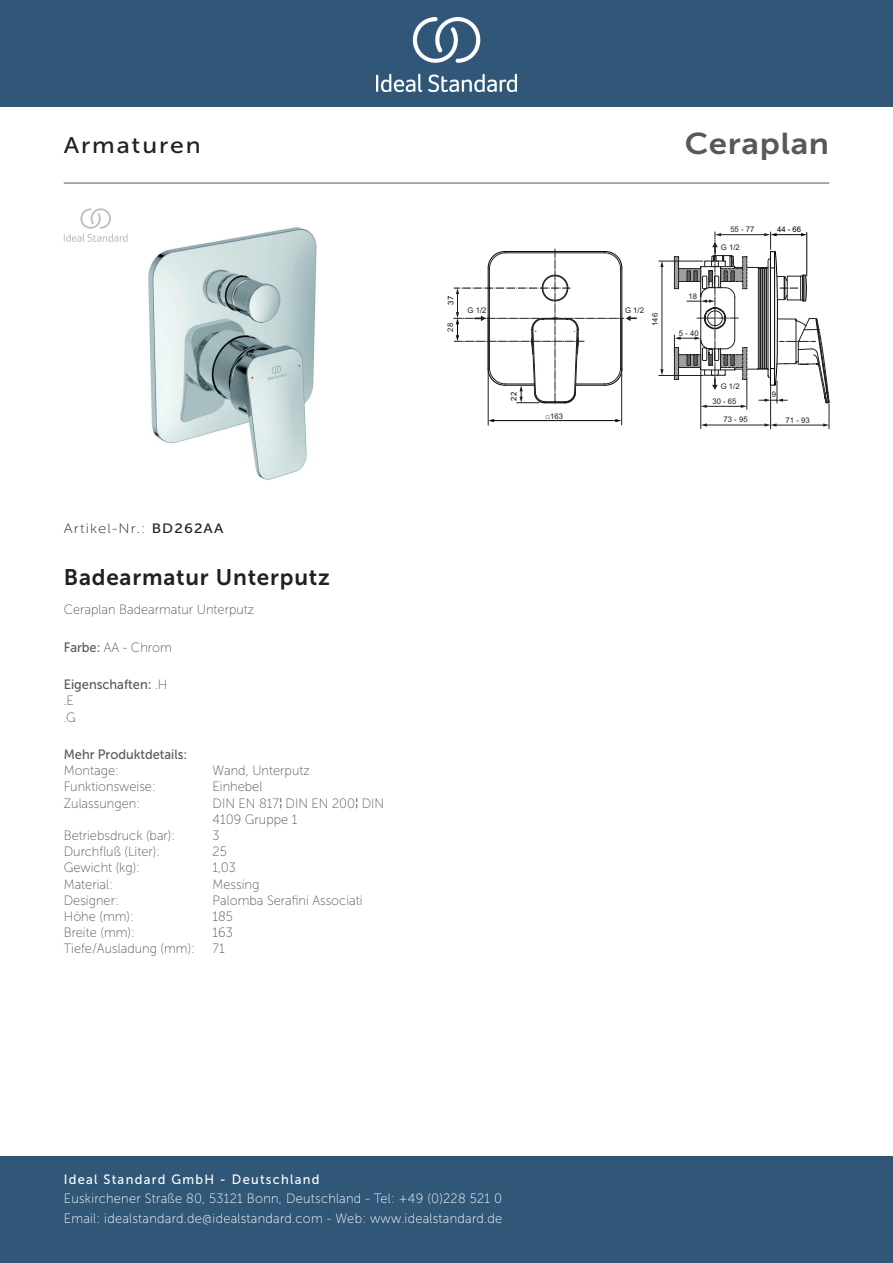
<style>
.page{position:relative;width:893px;height:1263px;background:#fff}
.page>*{position:absolute;margin:0;border:0;box-sizing:border-box;transform-origin:0 0}
._001_Produkttyp{font:30px "Museo Sans 700";letter-spacing:.02em;color:#57585a;scale:1.1 1}
.t1{font:22.5px "Museo Sans 700";letter-spacing:.035em;color:#231f20}
.t2{font:22.5px "Museo Sans 500";letter-spacing:.075em;color:#231f20;scale:1.1 1}
.t3{font:13.5px/19.5px "Museo Sans 100";letter-spacing:.02em;color:#fff;scale:.95 1}
.Accreditations{font:13.5px/16.2px "Museo Sans 100";color:#57585a;scale:.95 1}
.Features{font:13.5px/16.2px "Museo Sans 500";color:#57585a;scale:.95 1}
.Designer{font:13.5px "Museo Sans 100";color:#57585a;scale:.95 1}
.t4{font:13.5px "Museo Sans 500";letter-spacing:.1em;color:#fff;scale:.95 1}
.Marketing_Descriptio{font:13.5px "Museo Sans 100";color:#57585a;scale:.95 1}
.Operation_Type{font:13.5px "Museo Sans 100";color:#57585a;scale:.95 1}
.Mounting{font:13.5px "Museo Sans 100";color:#57585a;scale:.95 1}
.Depth__mm{font:13.5px "Museo Sans 100";color:#57585a;scale:.95 1}
.Operation_Pressure{font:13.5px "Museo Sans 100";color:#57585a;scale:.95 1}
.t5{font:13.5px "Museo Sans 100";letter-spacing:.075em;color:#231f20;scale:1.1 1}
.Flow_Rate__litre{font:13.5px "Museo Sans 100";color:#57585a;scale:.95 1}
.Net_Weight__kg{font:13.5px "Museo Sans 100";color:#57585a;scale:.95 1}
.Material{font:13.5px "Museo Sans 100";color:#57585a;scale:.95 1}
.Colour{font:13.5px "Museo Sans 100";color:#57585a;scale:.95 1}
.Width__mm{font:13.5px "Museo Sans 100";color:#57585a;scale:.95 1}
.Height__mm{font:13.5px "Museo Sans 100";color:#57585a;scale:.95 1}
.t6{font:7.8px "Arial";color:#231f20}
.t7{font:7.8px "Arial";color:#000}
.s1{font-family:"Museo Sans 500"}
.s2{font-family:"Museo Sans 100"}
</style>
<div class="page">
<div style="left:0;top:1157px;width:893px;height:106px;background:#305678"></div>
<div style="left:0;top:0;width:893px;height:107px;background:#305678"></div>
<img style="left:376px;top:18px;width:141px;height:73px">
<hr style="left:64px;top:183px;width:765px;height:1px;background:#57585a">
<img style="left:148px;top:227px;width:169px;height:253px">
<svg style="left:454px;top:232px;width:376px;height:197px"></svg>
<svg style="left:64px;top:208px;width:64px;height:34px"></svg>
<p class="t2" style="left:64px;top:133px;width:126px">Armaturen</p>
<p class="_001_Produkttyp" style="left:685px;top:127px;width:133px">Ceraplan</p>
<p class="t5" style="left:64px;top:521px;width:147px">Artikel-Nr.: <span class="s1">BD262AA</span></p>
<p class="t1" style="left:64px;top:565px;width:268px">Badearmatur Unterputz</p>
<p class="Marketing_Descriptio" style="left:64px;top:602px;width:202px">Ceraplan Badearmatur Unterputz</p>
<p class="Colour" style="left:64px;top:640px;width:115px"><span class="s1">Farbe:</span> AA - Chrom</p>
<p class="Features" style="left:64px;top:676px;width:110px">Eigenschaften: <span class="s2">.H .E<br>.G</span></p>
<p class="Features" style="left:64px;top:746px;width:132px">Mehr Produktdetails:</p>
<p class="Mounting" style="left:64px;top:763px;width:60px">Montage:</p>
<p class="Mounting" style="left:213px;top:763px;width:104px">Wand, Unterputz</p>
<p class="Operation_Type" style="left:64px;top:779px;width:98px">Funktionsweise:</p>
<p class="Operation_Type" style="left:213px;top:779px;width:54px">Einhebel</p>
<p class="Accreditations" style="left:64px;top:795px;width:82px">Zulassungen:</p>
<p class="Accreditations" style="left:213px;top:795px;width:182px">DIN EN 817¦DIN EN 200¦DIN<br>4109 Gruppe 1</p>
<p class="Operation_Pressure" style="left:64px;top:828px;width:119px">Betriebsdruck (bar):</p>
<p class="Operation_Pressure" style="left:213px;top:828px;width:9px">3</p>
<p class="Flow_Rate__litre" style="left:64px;top:844px;width:103px">Durchfluß (Liter):</p>
<p class="Flow_Rate__litre" style="left:213px;top:844px;width:16px">25</p>
<p class="Net_Weight__kg" style="left:64px;top:860px;width:82px">Gewicht (kg):</p>
<p class="Net_Weight__kg" style="left:213px;top:860px;width:26px">1,03</p>
<p class="Material" style="left:64px;top:877px;width:53px">Material:</p>
<p class="Material" style="left:213px;top:877px;width:51px">Messing</p>
<p class="Designer" style="left:64px;top:893px;width:59px">Designer:</p>
<p class="Designer" style="left:213px;top:893px;width:159px">Palomba Serafini Associati</p>
<p class="Height__mm" style="left:64px;top:909px;width:75px">Höhe (mm):</p>
<p class="Height__mm" style="left:213px;top:909px;width:23px">185</p>
<p class="Width__mm" style="left:64px;top:925px;width:76px">Breite (mm):</p>
<p class="Width__mm" style="left:213px;top:925px;width:23px">163</p>
<p class="Depth__mm" style="left:64px;top:941px;width:140px">Tiefe/Ausladung (mm):</p>
<p class="Depth__mm" style="left:213px;top:941px;width:14px">71</p>
<p class="t7" style="left:445px;top:305px;width:10px;rotate:-90deg">37</p>
<p class="t6" style="left:445px;top:332px;width:10px;rotate:-90deg">28</p>
<p class="t6" style="left:468px;top:305px;width:20px">G 1/2</p>
<p class="t6" style="left:625px;top:305px;width:20px">G 1/2</p>
<p class="t6" style="left:650px;top:326px;width:14px;rotate:-90deg">146</p>
<p class="t7" style="left:508px;top:400px;width:10px;rotate:-90deg">22</p>
<p class="t6" style="left:546px;top:411px;width:19px">□163</p>
<p class="t6" style="left:688px;top:290px;width:10px">18</p>
<p class="t6" style="left:679px;top:327px;width:21px">5 - 40</p>
<p class="t6" style="left:730px;top:224px;width:26px">55 - 77</p>
<p class="t6" style="left:721px;top:242px;width:20px">G 1/2</p>
<p class="t7" style="left:777px;top:224px;width:26px">44 - 66</p>
<p class="t6" style="left:721px;top:381px;width:20px">G 1/2</p>
<p class="t6" style="left:712px;top:396px;width:26px">30 - 65</p>
<p class="t6" style="left:723px;top:414px;width:26px">73 - 95</p>
<p class="t6" style="left:772px;top:389px;width:6px">9</p>
<p class="t6" style="left:786px;top:415px;width:26px">71 - 93</p>
<p class="t4" style="left:64px;top:1172px;width:271px">Ideal Standard GmbH - Deutschland</p>
<p class="t3" style="left:64px;top:1189px;width:463px">Euskirchener Straße 80, 53121 Bonn, Deutschland - Tel: +49 (0)228 521 0<br>Email: idealstandard.de@idealstandard.com - Web: www.idealstandard.de</p>
</div>
